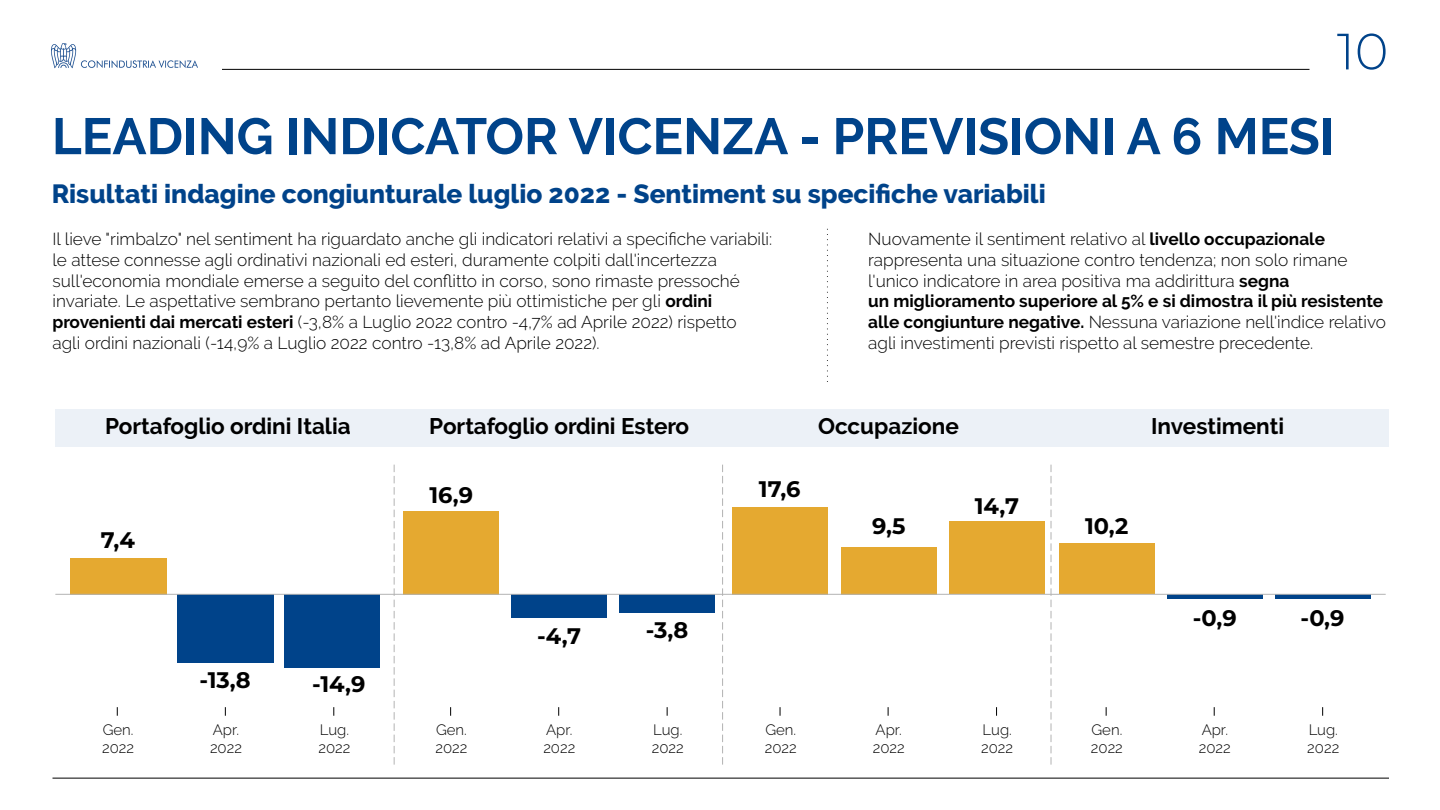
<style>
.page{position:relative;width:1440px;height:810px;background:#fff}
.page>*{position:absolute;margin:0;border:0;box-sizing:border-box;transform-origin:0 0}
.t1{font:700 51px "Raleway";color:#00438a}
.t2{font:300 51px "Montserrat";color:#00438a}
.t3{font:800 26.25px "Raleway";color:#00438a}
.t4{font:700 22.5px "Raleway";color:#000}
.t5{font:700 22.5px "Montserrat";color:#000}
.t6{font:300 17.25px/20.7px "Raleway";color:#000}
.t7{font:300 15px/18px "Raleway";color:#000}
.s1{font-weight:700}
</style>
<div class="page">
<hr style="left:222px;top:69px;width:1088px;height:1px;background:#000">
<hr style="left:52px;top:778px;width:1337px;height:1px;background:#000">
<img style="left:52px;top:44px;width:146px;height:25px">
<div style="left:177px;top:594px;width:96px;height:69px;background:#00438a"></div>
<div style="left:71px;top:558px;width:96px;height:36px;background:#e5a930"></div>
<div style="left:511px;top:594px;width:96px;height:23px;background:#00438a"></div>
<div style="left:403px;top:511px;width:96px;height:83px;background:#e5a930"></div>
<div style="left:841px;top:547px;width:96px;height:47px;background:#e5a930"></div>
<div style="left:732px;top:507px;width:96px;height:87px;background:#e5a930"></div>
<div style="left:1167px;top:594px;width:95px;height:5px;background:#00438a"></div>
<div style="left:1059px;top:544px;width:95px;height:50px;background:#e5a930"></div>
<div style="left:55px;top:409px;width:1334px;height:38px;background:#ecf1f7"></div>
<svg style="left:394px;top:464px;width:1px;height:301px"></svg>
<svg style="left:722px;top:464px;width:1px;height:301px"></svg>
<svg style="left:1051px;top:464px;width:1px;height:301px"></svg>
<svg style="left:827px;top:229px;width:1px;height:153px"></svg>
<div style="left:1275px;top:594px;width:95px;height:5px;background:#00438a"></div>
<div style="left:949px;top:522px;width:96px;height:72px;background:#e5a930"></div>
<div style="left:619px;top:594px;width:96px;height:19px;background:#00438a"></div>
<div style="left:284px;top:594px;width:96px;height:74px;background:#00438a"></div>
<hr style="left:55px;top:594px;width:1331px;height:1px;background:#b3b3b3">
<h1 class="t2" style="left:1337px;top:17px;width:53px">10</h1>
<h1 class="t1" style="left:52px;top:107px;width:1284px">LEADING INDICATOR VICENZA - PREVISIONI A 6 MESI</h1>
<h2 class="t3" style="left:52px;top:179px;width:996px">Risultati indagine congiunturale luglio 2022 - Sentiment su specifiche variabili</h2>
<p class="t6" style="left:52px;top:229px;width:721px">Il lieve "rimbalzo" nel sentiment ha riguardato anche gli indicatori relativi a specifiche variabili: le attese connesse agli ordinativi nazionali ed esteri, duramente colpiti dall'incertezza sull'economia mondiale emerse a seguito del conflitto in corso, sono rimaste pressoché invariate. Le aspettative sembrano pertanto lievemente più ottimistiche per gli <span class="s1">ordini provenienti dai mercati esteri</span> (-3,8% a Luglio 2022 contro -4,7% ad Aprile 2022) rispetto<br>agli ordini nazionali (-14,9% a Luglio 2022 contro -13,8% ad Aprile 2022).</p>
<p class="t6" style="left:868px;top:229px;width:519px">Nuovamente il sentiment relativo al <span class="s1">livello occupazionale </span>rappresenta una situazione contro tendenza; non solo rimane l'unico indicatore in area positiva ma addirittura <span class="s1">segna<br>un miglioramento superiore al 5% e si dimostra il più resistente alle congiunture negative.</span> Nessuna variazione nell'indice relativo agli investimenti previsti rispetto al semestre precedente.</p>
<h3 class="t4" style="left:105px;top:413px;width:247px">Portafoglio ordini Italia</h3>
<h3 class="t4" style="left:429px;top:413px;width:262px">Portafoglio ordini Estero</h3>
<h3 class="t4" style="left:818px;top:413px;width:142px">Occupazione</h3>
<h3 class="t4" style="left:1151px;top:413px;width:135px">Investimenti</h3>
<h3 class="t5" style="left:101px;top:524px;width:36px">7,4</h3>
<h3 class="t5" style="left:429px;top:478px;width:45px">16,9</h3>
<h3 class="t5" style="left:199px;top:664px;width:53px">-13,8</h3>
<h3 class="t5" style="left:312px;top:668px;width:55px">-14,9</h3>
<h3 class="t5" style="left:537px;top:620px;width:46px">-4,7</h3>
<h3 class="t5" style="left:646px;top:614px;width:44px">-3,8</h3>
<h3 class="t5" style="left:759px;top:473px;width:43px">17,6</h3>
<h3 class="t5" style="left:872px;top:510px;width:35px">9,5</h3>
<h3 class="t5" style="left:975px;top:489px;width:46px">14,7</h3>
<h3 class="t5" style="left:1085px;top:509px;width:45px">10,2</h3>
<h3 class="t5" style="left:1193px;top:602px;width:45px">-0,9</h3>
<h3 class="t5" style="left:1301px;top:602px;width:45px">-0,9</h3>
<p class="t7" style="left:102px;top:721px;width:34px">Gen.<br>2022</p>
<p class="t7" style="left:1199px;top:721px;width:34px">Apr.<br>2022</p>
<p class="t7" style="left:1307px;top:721px;width:34px">Lug.<br>2022</p>
<p class="t7" style="left:435px;top:721px;width:34px">Gen.<br>2022</p>
<p class="t7" style="left:765px;top:721px;width:34px">Gen.<br>2022</p>
<p class="t7" style="left:1091px;top:721px;width:34px">Gen.<br>2022</p>
<p class="t7" style="left:210px;top:721px;width:34px">Apr.<br>2022</p>
<p class="t7" style="left:318px;top:721px;width:34px">Lug.<br>2022</p>
<p class="t7" style="left:543px;top:721px;width:34px">Apr.<br>2022</p>
<p class="t7" style="left:652px;top:721px;width:34px">Lug.<br>2022</p>
<p class="t7" style="left:873px;top:721px;width:34px">Apr.<br>2022</p>
<p class="t7" style="left:981px;top:721px;width:34px">Lug.<br>2022</p>
</div>
